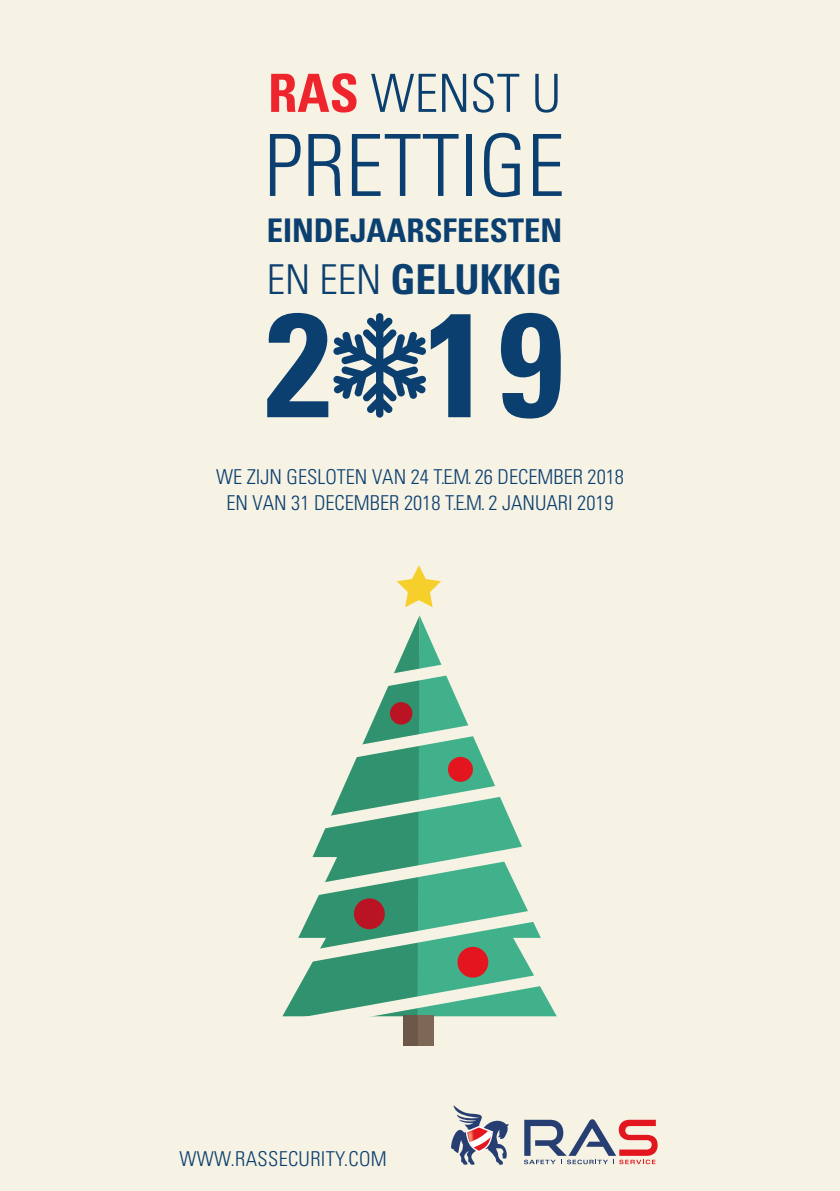
<style>
.page{position:relative;width:840px;height:1191px;background:#fff}
.page>*{position:absolute;margin:0;border:0;box-sizing:border-box;transform-origin:0 0}
.t1{font:700 condensed 147.4px "Univers LT Std";color:#0b3f6f}
.t2{font:300 condensed 85.8px "Univers LT Std";color:#0b3f6f}
.t3{font:300 condensed 52.8px "Univers LT Std";color:#0b3f6f}
.t4{font:700 condensed 41.2px "Univers LT Std";color:#0b3f6f}
.t5{font:700 condensed 32.6px "Univers LT Std";color:#0b3f6f}
.t6{font:300 condensed 20.4px/26px "Univers LT Std";color:#0b3f6f;text-align:center}
.s1{font-weight:700;color:#ee252d}
.s2{font-weight:300}
</style>
<div class="page">
<div style="left:0;top:0;width:839px;height:1191px;background:#f6f2e4"></div>
<svg style="left:282px;top:639px;width:275px;height:396px"></svg>
<svg style="left:397px;top:565px;width:44px;height:42px"></svg>
<div style="left:403px;top:1015px;width:15px;height:30px;background:#6d5749"></div>
<div style="left:417px;top:1015px;width:16px;height:30px;background:#7d6858"></div>
<div style="left:457px;top:946px;width:31px;height:31px;background:#e3151f;border-radius:50%"></div>
<div style="left:354px;top:898px;width:30px;height:31px;background:#ba1323;border-radius:50%"></div>
<div style="left:447px;top:757px;width:25px;height:25px;background:#e3151f;border-radius:50%"></div>
<div style="left:390px;top:702px;width:22px;height:22px;background:#ba1323;border-radius:50%"></div>
<svg style="left:524px;top:1119px;width:133px;height:45px"></svg>
<svg style="left:451px;top:1105px;width:58px;height:59px"></svg>
<div style="left:376px;top:313px;width:7px;height:104px;background:#0b3f6f;border-radius:4px"></div>
<svg style="left:333px;top:317px;width:93px;height:96px"></svg>
<h3 class="t3" style="left:268px;top:62px;width:294px"><span class="s1">RAS</span> WENST U</h3>
<h2 class="t2" style="left:264px;top:114px;width:301px">PRETTIGE</h2>
<h3 class="t5" style="left:267px;top:211px;width:297px">EINDEJAARSFEESTEN</h3>
<h3 class="t4" style="left:267px;top:254px;width:296px"><span class="s2">EN EEN</span> GELUKKIG</h3>
<h1 class="t1" style="left:265px;top:274px;width:299px">2 19</h1>
<p class="t6" style="left:216px;top:464px;width:409px">WE ZIJN GESLOTEN VAN 24 T.E.M. 26 DECEMBER 2018<br>EN VAN 31 DECEMBER 2018 T.E.M. 2 JANUARI 2019</p>
<p class="t6" style="left:179px;top:1145px;width:209px">WWW.RASSECURITY.COM</p>
</div>
